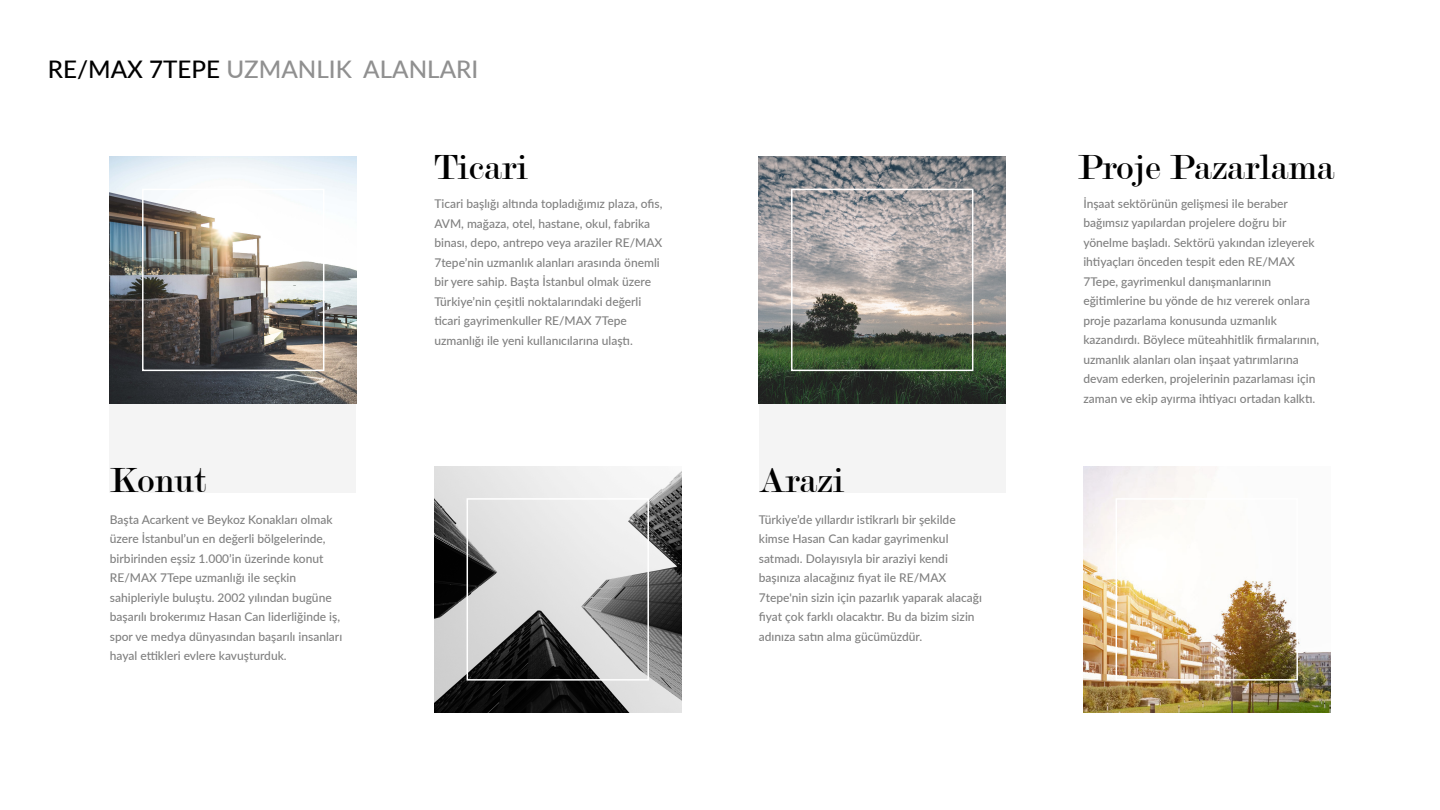
<style>
.page{position:relative;width:1440px;height:810px;background:#fff}
.page>*{position:absolute;margin:0;border:0;box-sizing:border-box;transform-origin:0 0}
.t1{font:37.5px "Modern";color:#000}
.t2{font:500 24.22px "Lato";color:#909090}
.t3{font:500 12px/19.5px "Lato";color:#808080}
.s1{color:#000}
</style>
<div class="page">
<div style="left:759px;top:329px;width:247px;height:164px;background:#f4f4f4"></div>
<div style="left:110px;top:329px;width:246px;height:164px;background:#f4f4f4"></div>
<img style="left:759px;top:157px;width:247px;height:246px">
<div style="left:791px;top:189px;width:182px;height:182px;border:2px solid #fff"></div>
<img style="left:1083px;top:466px;width:247px;height:247px">
<div style="left:1116px;top:498px;width:182px;height:183px;border:2px solid #fff"></div>
<img style="left:110px;top:157px;width:247px;height:246px">
<div style="left:142px;top:189px;width:182px;height:182px;border:2px solid #fff"></div>
<img style="left:435px;top:466px;width:246px;height:247px">
<div style="left:467px;top:498px;width:182px;height:183px;border:2px solid #fff"></div>
<h2 class="t2" style="left:48px;top:51px;width:432px"><span class="s1">RE/MAX 7TEPE</span> UZMANLIK ALANLARI</h2>
<h1 class="t1" style="left:434px;top:148px;width:95px">Ticari</h1>
<h1 class="t1" style="left:1078px;top:148px;width:258px">Proje Pazarlama</h1>
<p class="t3" style="left:434px;top:194px;width:230px">Ticari başlığı altında topladığımız plaza, ofis, AVM, mağaza, otel, hastane, okul, fabrika binası, depo, antrepo veya araziler RE/MAX 7tepe’nin uzmanlık alanları arasında önemli bir yere sahip. Başta İstanbul olmak üzere Türkiye’nin çeşitli noktalarındaki değerli ticari gayrimenkuller RE/MAX 7Tepe uzmanlığı ile yeni kullanıcılarına ulaştı.</p>
<p class="t3" style="left:1083px;top:193px;width:237px">İnşaat sektörünün gelişmesi ile beraber bağımsız yapılardan projelere doğru bir yönelme başladı. Sektörü yakından izleyerek ihtiyaçları önceden tespit eden RE/MAX 7Tepe, gayrimenkul danışmanlarının eğitimlerine bu yönde de hız vererek onlara proje pazarlama konusunda uzmanlık kazandırdı. Böylece müteahhitlik firmalarının, uzmanlık alanları olan inşaat yatırımlarına devam ederken, projelerinin pazarlaması için zaman ve ekip ayırma ihtiyacı ortadan kalktı.</p>
<h1 class="t1" style="left:110px;top:461px;width:97px">Konut</h1>
<h1 class="t1" style="left:759px;top:461px;width:87px">Arazi</h1>
<p class="t3" style="left:110px;top:509px;width:234px">Başta Acarkent ve Beykoz Konakları olmak üzere İstanbul’un en değerli bölgelerinde, birbirinden eşsiz 1.000’in üzerinde konut RE/MAX 7Tepe uzmanlığı ile seçkin sahipleriyle buluştu. 2002 yılından bugüne başarılı brokerımız Hasan Can liderliğinde iş, spor ve medya dünyasından başarılı insanları hayal ettikleri evlere kavuşturduk.</p>
<p class="t3" style="left:759px;top:509px;width:225px">Türkiye’de yıllardır istikrarlı bir şekilde kimse Hasan Can kadar gayrimenkul satmadı. Dolayısıyla bir araziyi kendi başınıza alacağınız fiyat ile RE/MAX 7tepe'nin sizin için pazarlık yaparak alacağı fiyat çok farklı olacaktır. Bu da bizim sizin adınıza satın alma gücümüzdür.</p>
</div>
